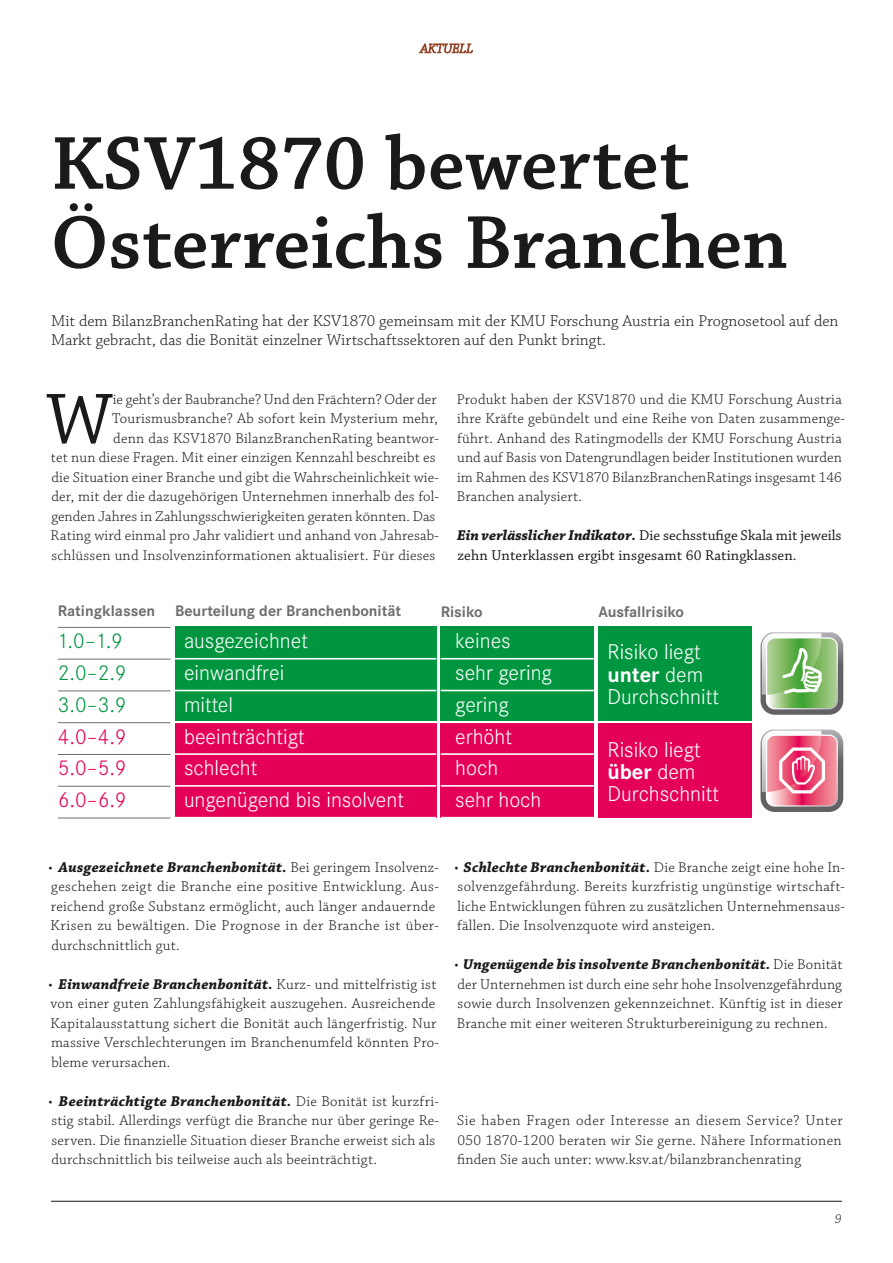
<style>
.page{position:relative;width:893px;height:1263px;background:#fff}
.page>*{position:absolute;margin:0;border:0;box-sizing:border-box;transform-origin:0 0}
.t1{font:600 79.2px/79.2px "Chaparral Pro";color:#1a1a18}
.t2{font:75px "Chaparral Pro";color:#1a1a18}
.t3{font:300 22.2px/31.8px "Corporate S";color:#fff}
.t4{font:300 22.2px/31.8px "Corporate S";color:#00963f}
.t5{font:300 22.2px/31.8px "Corporate S";color:#e50057;text-align:justify}
.t6{font:300 16.5px/19.5px "Chaparral Pro";color:#1a1a18}
.t7{font:700 15.9px "Corporate S";color:#6f6f6e}
.t8{font:300 15px/19.5px "Chaparral Pro";letter-spacing:.015em;color:#1a1a18}
.t9{font:15px/19.5px "Chaparral Pro";letter-spacing:.01em;color:#1a1a18}
.t10{font:italic 300 13.5px "Chaparral Pro";color:#1a1a18}
.s1{font-weight:700;font-style:italic}
.s2{font-weight:700}
</style>
<div class="page">
<hr style="left:51px;top:1201px;width:791px;height:1px;background:#1a1a18">
<svg style="left:419px;top:43px;width:54px;height:11px"></svg>
<div style="left:175px;top:626px;width:261px;height:95px;background:#00963f"></div>
<div style="left:175px;top:723px;width:261px;height:95px;background:#e50057"></div>
<hr style="left:175px;top:658px;width:261px;height:1px;background:#fff">
<hr style="left:175px;top:690px;width:261px;height:1px;background:#fff">
<hr style="left:175px;top:753px;width:261px;height:2px;background:#fff">
<hr style="left:175px;top:785px;width:261px;height:2px;background:#fff">
<hr style="left:175px;top:817px;width:261px;height:1px;background:#fff">
<hr style="left:58px;top:627px;width:112px;height:1px;background:#6f6f6e">
<hr style="left:58px;top:659px;width:112px;height:1px;background:#6f6f6e">
<hr style="left:58px;top:690px;width:112px;height:1px;background:#6f6f6e">
<hr style="left:58px;top:722px;width:112px;height:1px;background:#6f6f6e">
<hr style="left:58px;top:754px;width:112px;height:1px;background:#6f6f6e">
<hr style="left:58px;top:786px;width:112px;height:1px;background:#6f6f6e">
<hr style="left:58px;top:818px;width:112px;height:1px;background:#6f6f6e">
<div style="left:598px;top:626px;width:153px;height:95px;background:#00963f"></div>
<div style="left:598px;top:723px;width:153px;height:95px;background:#e50057"></div>
<div style="left:441px;top:626px;width:153px;height:95px;background:#00963f"></div>
<div style="left:441px;top:723px;width:153px;height:95px;background:#e50057"></div>
<hr style="left:441px;top:658px;width:153px;height:1px;background:#fff">
<hr style="left:441px;top:690px;width:153px;height:1px;background:#fff">
<hr style="left:441px;top:753px;width:153px;height:2px;background:#fff">
<hr style="left:441px;top:785px;width:153px;height:2px;background:#fff">
<hr style="left:441px;top:817px;width:153px;height:1px;background:#fff">
<svg style="left:760px;top:632px;width:83px;height:83px;background:#9abd8b"></svg>
<svg style="left:760px;top:729px;width:83px;height:83px;background:#dc8b9e"></svg>
<h1 class="t1" style="left:51px;top:127px;width:739px">KSV1870 bewertet<br>Österreichs Branchen</h1>
<p class="t6" style="left:51px;top:311px;width:789px">Mit dem BilanzBranchenRating hat der KSV1870 gemeinsam mit der KMU Forschung Austria ein Prognosetool auf den<br>Markt gebracht, das die Bonität einzelner Wirtschaftssektoren auf den Punkt bringt.</p>
<p class="t8" style="left:51px;top:390px;width:390px;text-align:right">ie geht’s der Baubranche? Und den Frächtern? Oder der Tourismusbranche? Ab sofort kein Mysterium mehr,<br>denn das KSV1870 BilanzBranchenRating beantwor-<br>tet nun diese Fragen. Mit einer einzigen Kennzahl beschreibt es die Situation einer Branche und gibt die Wahrscheinlichkeit wie&shy;der, mit der die dazugehörigen Unternehmen innerhalb des fol&shy;genden Jahres in Zahlungsschwierigkeiten geraten könnten. Das Rating wird einmal pro Jahr validiert und anhand von Jahresab&shy;schlüssen und Insolvenzinformationen aktualisiert. Für dieses</p>
<p class="t8" style="left:457px;top:390px;width:390px">Produkt haben der KSV1870 und die KMU Forschung Austria ihre Kräfte gebündelt und eine Reihe von Daten zusammenge&shy;führt. Anhand des Ratingmodells der KMU Forschung Austria und auf Basis von Datengrundlagen beider Institutionen wurden im Rahmen des KSV1870 BilanzBranchenRatings insgesamt 146<br>Branchen analysiert.</p>
<h2 class="t2" style="left:46px;top:377px;width:67px">W</h2>
<p class="t9" style="left:457px;top:526px;width:386px"><span class="s1">Ein verlässlicher Indikator.</span> Die sechsstufige Skala mit jeweils zehn Unterklassen ergibt insgesamt 60 Ratingklassen.</p>
<p class="t7" style="left:58px;top:602px;width:99px">Ratingklassen</p>
<h3 class="t4" style="left:58px;top:625px;width:70px">1.0–1.9<br>2.0–2.9<br>3.0–3.9</h3>
<h3 class="t5" style="left:58px;top:721px;width:70px">4.0–4.9<br>5.0–5.9<br>6.0–6.9</h3>
<p class="t7" style="left:175px;top:602px;width:228px">Beurteilung der Branchenbonität</p>
<h3 class="t3" style="left:184px;top:625px;width:222px">ausgezeichnet einwandfrei<br>mittel<br>beeinträchtigt<br>schlecht<br>ungenügend bis insolvent</h3>
<p class="t7" style="left:441px;top:602px;width:44px">Risiko</p>
<h3 class="t3" style="left:455px;top:625px;width:98px">keines sehr gering gering erhöht hoch<br>sehr hoch</h3>
<p class="t7" style="left:598px;top:602px;width:87px">Ausfallrisiko</p>
<h3 class="t3" style="left:607px;top:641px;width:113px;line-height:22.2px">Risiko liegt <span class="s2">unter</span> dem<br>Durchschnitt</h3>
<h3 class="t3" style="left:607px;top:738px;width:113px;line-height:22.2px">Risiko liegt <span class="s2">über</span> dem<br>Durchschnitt</h3>
<p class="t8" style="left:49px;top:858px;width:392px">• <span class="s1">Ausgezeichnete Branchenbonität.</span> Bei geringem Insolvenz&shy;geschehen zeigt die Branche eine positive Entwicklung. Aus&shy;reichend große Substanz ermöglicht, auch länger andauernde Krisen zu bewältigen. Die Prognose in der Branche ist über&shy;durchschnittlich gut.</p>
<p class="t8" style="left:49px;top:975px;width:392px">• <span class="s1">Einwandfreie Branchenbonität.</span> Kurz- und mittelfristig ist von einer guten Zahlungsfähigkeit auszugehen. Ausreichende Kapitalausstattung sichert die Bonität auch längerfristig. Nur massive Verschlechterungen im Branchenumfeld könnten Pro&shy;bleme verursachen.</p>
<p class="t8" style="left:49px;top:1092px;width:392px">• <span class="s1">Beeinträchtigte Branchenbonität.</span> Die Bonität ist kurzfri&shy;stig stabil. Allerdings verfügt die Branche nur über geringe Re&shy;serven. Die finanzielle Situation dieser Branche erweist sich als durchschnittlich bis teilweise auch als beeinträchtigt.</p>
<p class="t8" style="left:455px;top:858px;width:392px;text-align:justify">• <span class="s1">Schlechte Branchenbonität.</span> Die Branche zeigt eine hohe In&shy;solvenzgefährdung. Bereits kurzfristig ungünstige wirtschaft&shy;liche Entwicklungen führen zu zusätzlichen Unternehmensaus&shy;fällen. Die Insolvenzquote wird ansteigen.</p>
<p class="t8" style="left:455px;top:955px;width:390px;text-align:justify">• <span class="s1">Ungenügende bis insolvente Branchenbonität.</span> Die Bonität der Unternehmen ist durch eine sehr hohe Insolvenzgefährdung sowie durch Insolvenzen gekennzeichnet. Künftig ist in dieser Branche mit einer weiteren Strukturbereinigung zu rechnen.</p>
<p class="t8" style="left:457px;top:1111px;width:387px;text-align:justify">Sie haben Fragen oder Interesse an diesem Service? Unter 050 1870-1200 beraten wir Sie gerne. Nähere Informationen finden Sie auch unter: www.ksv.at/bilanzbranchenrating</p>
<p class="t10" style="left:835px;top:1211px;width:8px">9</p>
</div>
